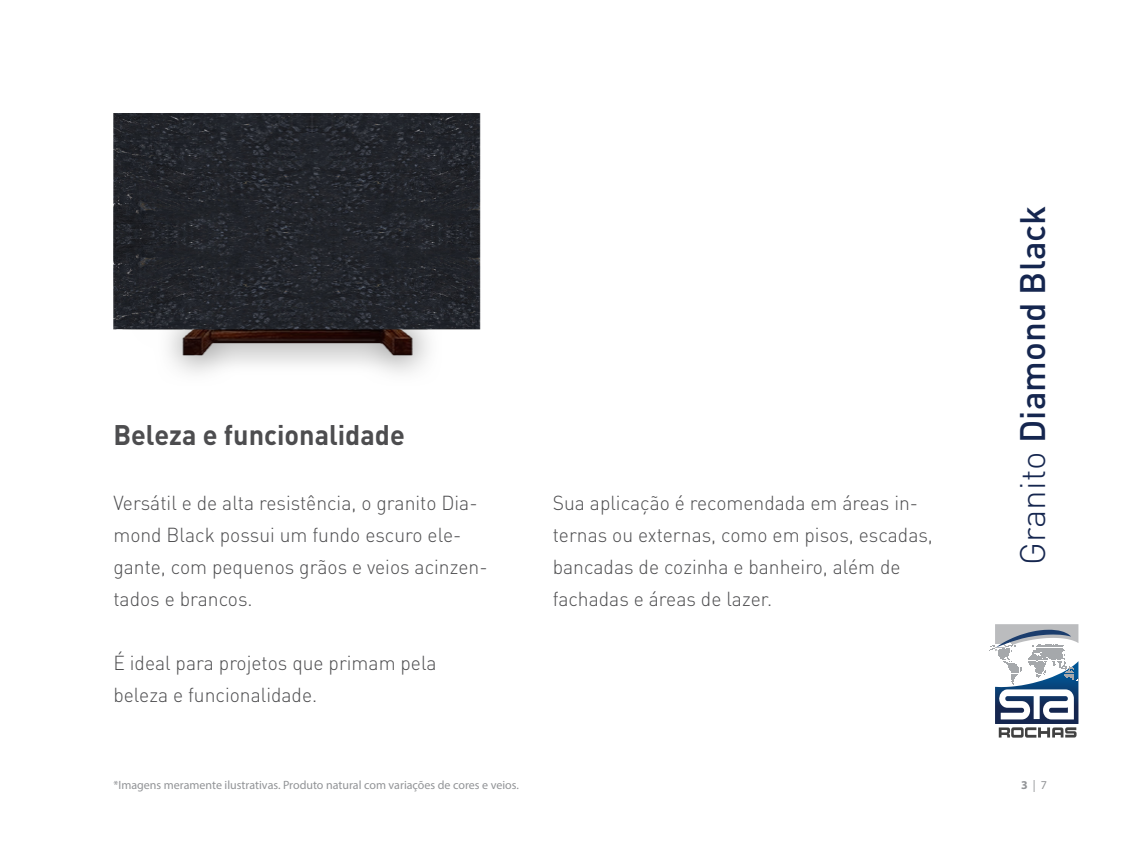
<style>
.page{position:relative;width:1134px;height:851px;background:#fff}
.page>*{position:absolute;margin:0;border:0;box-sizing:border-box;transform-origin:0 0}
.t1{font:500 35px "DIN Pro";color:#15264f}
.t2{font:700 28px "DIN Pro";color:#4d4d4f;scale:.96 1}
.t3{font:300 20px/32px "DIN Pro";color:#4d4d4f;scale:.96 1}
.t4{font:12px "Myriad Pro";color:#929497}
.s1{font-weight:300}
.s2{font-weight:700}
</style>
<div class="page">
<svg style="left:989px;top:624px;width:90px;height:113px"></svg>
<img style="left:113px;top:113px;width:368px;height:260px">
<h2 class="t2" style="left:113px;top:412px;width:305px">Beleza e funcionalidade</h2>
<p class="t3" style="left:113px;top:484px;width:391px">Versátil e de alta resistência, o granito Dia&shy;mond Black possui um fundo escuro ele&shy;gante, com pequenos grãos e veios acinzen&shy;tados e brancos.</p>
<p class="t3" style="left:113px;top:644px;width:338px">É ideal para projetos que primam pela beleza e funcionalidade.</p>
<p class="t3" style="left:553px;top:484px;width:397px">Sua aplicação é recomendada em áreas in&shy;ternas ou externas, como em pisos, escadas, bancadas de cozinha e banheiro, além de fachadas e áreas de lazer.</p>
<h1 class="t1" style="left:1004px;top:564px;width:360px;rotate:-90deg"><span class="s1">Granito</span> Diamond Black</h1>
<p class="t4" style="left:113px;top:777px;width:407px">*Imagens meramente ilustrativas. Produto natural com variações de cores e veios.</p>
<p class="t4" style="left:1021px;top:777px;width:27px"><span class="s2">3</span> | 7</p>
</div>
